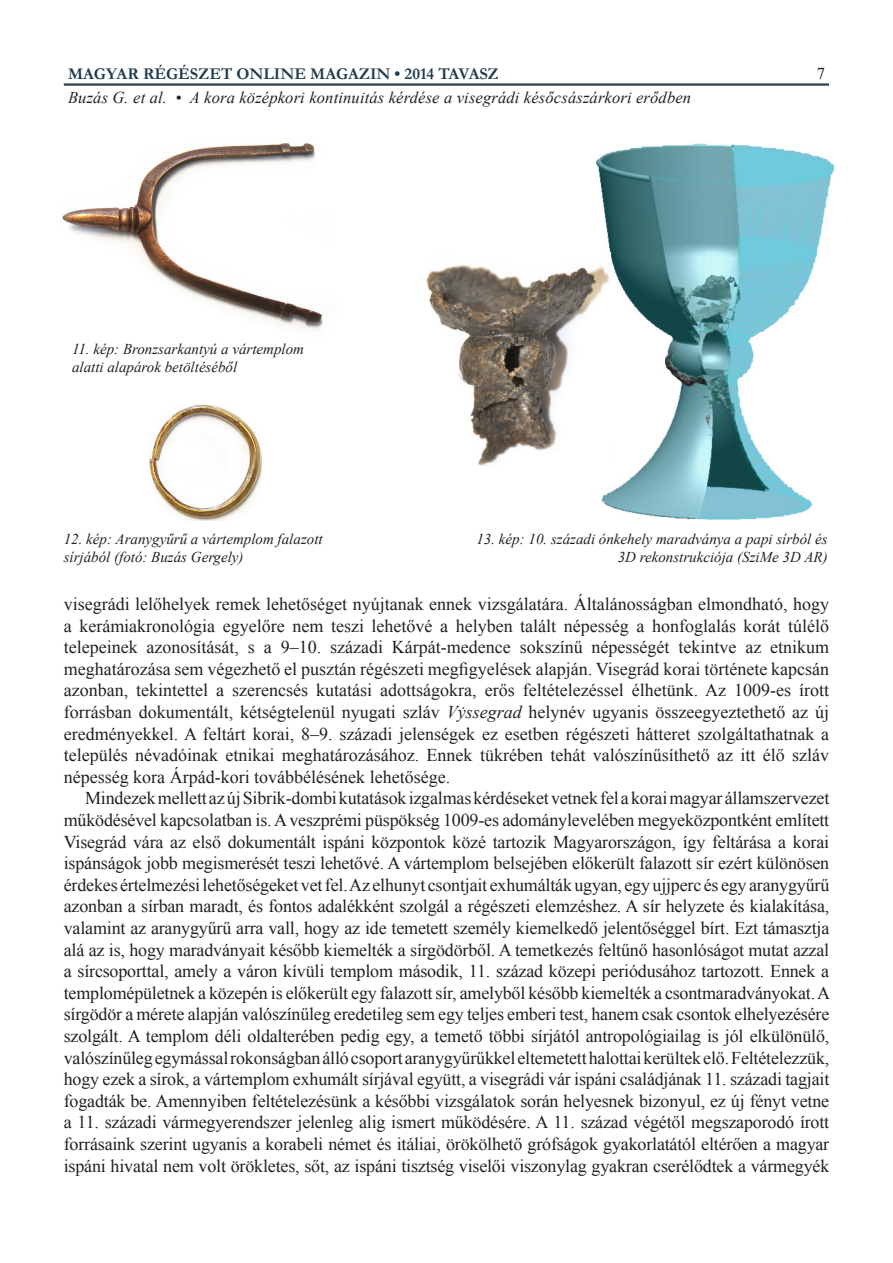
<style>
.page{position:relative;width:893px;height:1263px;background:#fff}
.page>*{position:absolute;margin:0;border:0;box-sizing:border-box;transform-origin:0 0}
.cikk_szoveg_print{font:18px/21.6px "Times New Roman";letter-spacing:-.01em;color:#231f20;text-align:justify}
.labjegyzet{font:18px/21.6px "Times New Roman";color:#231f20;text-align:justify}
.t1{font:italic 16.5px "Times New Roman";letter-spacing:.01em;color:#231f20}
.t2{font:700 16.5px "Garamond";color:#213b4f}
.t3{font:16.5px "Times New Roman";color:#231f20}
.kepala{font:italic 15px/18px "Times New Roman";color:#231f20}
.s1{font-style:italic}
</style>
<div class="page">
<hr style="left:64px;top:83px;width:765px;height:3px;background:#2d3d4d">
<img style="left:149px;top:404px;width:113px;height:117px">
<img style="left:62px;top:143px;width:261px;height:188px">
<img style="left:596px;top:143px;width:239px;height:377px">
<img style="left:426px;top:252px;width:184px;height:218px">
<p class="t2" style="left:68px;top:62px;width:432px">MAGYAR RÉGÉSZET ONLINE MAGAZIN • 2014 TAVASZ</p>
<p class="t1" style="left:68px;top:87px;width:625px">Buzás G. et al. • A kora középkori kontinuitás kérdése a visegrádi későcsászárkori erődben</p>
<p class="kepala" style="left:72px;top:339px;width:234px">11. kép: Bronzsarkantyú a vártemplom alatti alapárok betöltéséből</p>
<p class="t3" style="left:817px;top:62px;width:10px">7</p>
<p class="kepala" style="left:64px;top:530px;width:260px">12. kép: Aranygyűrű a vártemplom falazott sírjából (fotó: Buzás Gergely)</p>
<p class="kepala" style="left:476px;top:530px;width:353px;text-align:right">13. kép: 10. századi ónkehely maradványa a papi sírból és<br>3D rekonstrukciója (SziMe 3D AR)</p>
<p class="labjegyzet" style="left:64px;top:593px;width:767px">visegrádi lelőhelyek remek lehetőséget nyújtanak ennek vizsgálatára. Általánosságban elmondható, hogy a kerámiakronológia egyelőre nem teszi lehetővé a helyben talált népesség a honfoglalás korát túlélő telepeinek azonosítását, s a 9–10. századi Kárpát-medence sokszínű népességét tekintve az etnikum meghatározása sem végezhető el pusztán régészeti megfigyelések alapján. Visegrád korai története kapcsán azonban, tekintettel a szerencsés kutatási adottságokra, erős feltételezéssel élhetünk. Az 1009-es írott forrásban dokumentált, kétségtelenül nyugati szláv <span class="s1">Vẏssegrad</span> helynév ugyanis összeegyeztethető az új eredményekkel. A feltárt korai, 8–9. századi jelenségek ez esetben régészeti hátteret szolgáltathatnak a település névadóinak etnikai meghatározásához. Ennek tükrében tehát valószínűsíthető az itt élő szláv népesség kora Árpád-kori továbbélésének lehetősége.</p>
<p class="cikk_szoveg_print" style="left:64px;top:787px;width:768px;text-indent:21px">Mindezek mellett az új Sibrik-dombi kutatások izgalmas kérdéseket vetnek fel a korai magyar államszervezet működésével kapcsolatban is. A veszprémi püspökség 1009-es adománylevelében megyeközpontként említett Visegrád vára az első dokumentált ispáni központok közé tartozik Magyarországon, így feltárása a korai ispánságok jobb megismerését teszi lehetővé. A vártemplom belsejében előkerült falazott sír ezért különösen érdekes értelmezési lehetőségeket vet fel. Az elhunyt csontjait exhumálták ugyan, egy ujjperc és egy aranygyűrű azonban a sírban maradt, és fontos adalékként szolgál a régészeti elemzéshez. A sír helyzete és kialakítása, valamint az aranygyűrű arra vall, hogy az ide temetett személy kiemelkedő jelentőséggel bírt. Ezt támasztja alá az is, hogy maradványait később kiemelték a sírgödörből. A temetkezés feltűnő hasonlóságot mutat azzal a sírcsoporttal, amely a váron kívüli templom második, 11. század közepi periódusához tartozott. Ennek a templomépületnek a közepén is előkerült egy falazott sír, amelyből később kiemelték a csontmaradványokat. A sírgödör a mérete alapján valószínűleg eredetileg sem egy teljes emberi test, hanem csak csontok elhelyezésére szolgált. A templom déli oldalterében pedig egy, a temető többi sírjától antropológiailag is jól elkülönülő, valószínűleg egymással rokonságban álló csoport aranygyűrűkkel eltemetett halottai kerültek elő. Feltételezzük, hogy ezek a sírok, a vártemplom exhumált sírjával együtt, a visegrádi vár ispáni családjának 11. századi tagjait fogadták be. Amennyiben feltételezésünk a későbbi vizsgálatok során helyesnek bizonyul, ez új fényt vetne a 11. századi vármegyerendszer jelenleg alig ismert működésére. A 11. század végétől megszaporodó írott forrásaink szerint ugyanis a korabeli német és itáliai, örökölhető grófságok gyakorlatától eltérően a magyar ispáni hivatal nem volt örökletes, sőt, az ispáni tisztség viselői viszonylag gyakran cserélődtek a vármegyék</p>
</div>
